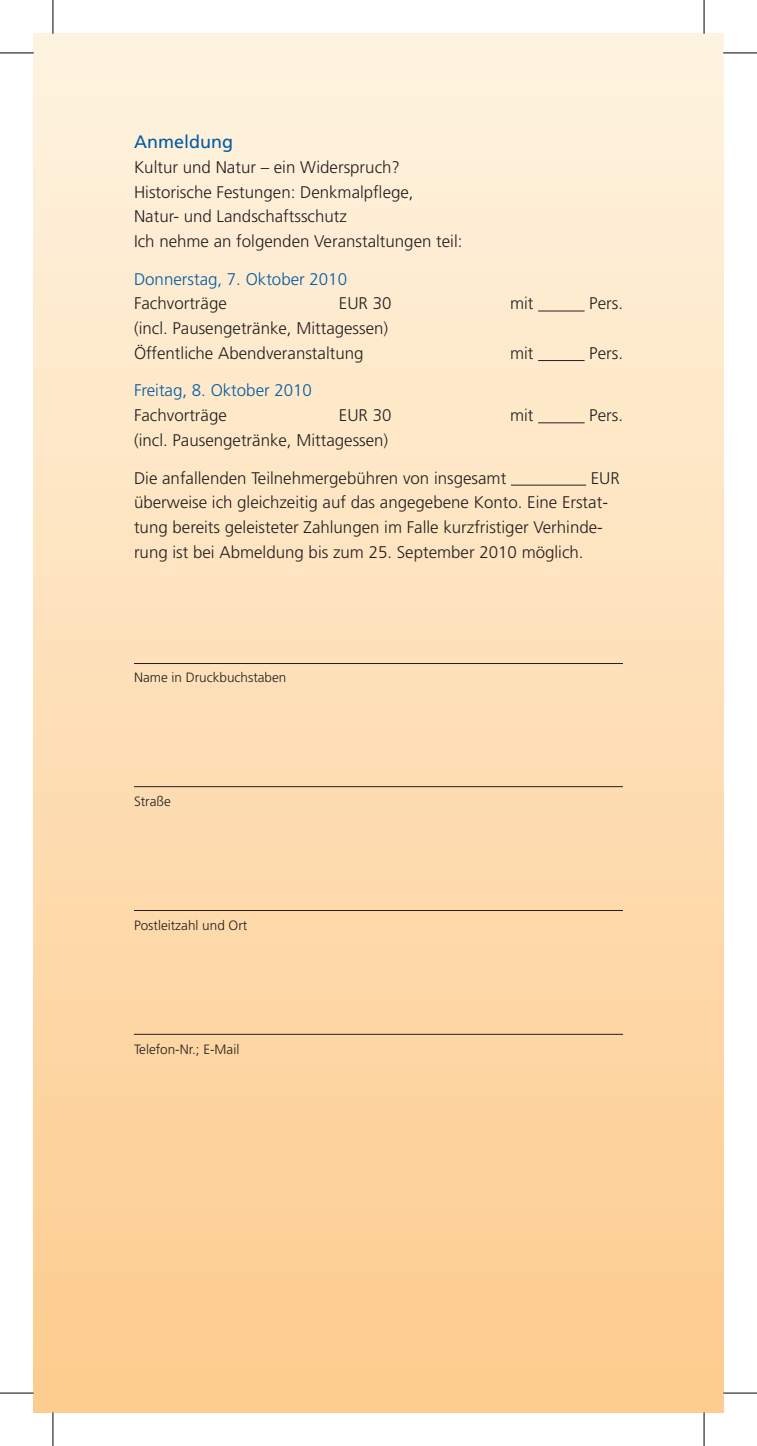
<style>
.page{position:relative;width:757px;height:1446px;background:#fff}
.page>*{position:absolute;margin:0;border:0;box-sizing:border-box;transform-origin:0 0}
.t1{font:18px "Frutiger";color:#015ca3}
.t2{font:300 16.88px/24.8px "Frutiger";color:#231f20}
.t3{font:300 16.88px/24.8px "Frutiger";color:#015ca3}
.t4{font:300 13.5px "Frutiger";color:#231f20}
.s1{color:#231f20}
</style>
<div class="page">
<div style="left:34px;top:34px;width:689px;height:1377px;background:linear-gradient(to bottom,#fef3e0,#fdcb8d)"></div>
<hr style="left:538px;top:310px;width:46px;height:1px;background:#231f20">
<hr style="left:538px;top:360px;width:46px;height:1px;background:#231f20">
<hr style="left:538px;top:422px;width:46px;height:1px;background:#231f20">
<hr style="left:511px;top:484px;width:75px;height:1px;background:#231f20">
<hr style="left:134px;top:663px;width:488px;height:1px;background:#231f20">
<hr style="left:134px;top:786px;width:488px;height:1px;background:#231f20">
<hr style="left:134px;top:910px;width:488px;height:1px;background:#231f20">
<hr style="left:134px;top:1033px;width:488px;height:1px;background:#231f20">
<hr style="left:0;top:53px;width:34px;height:1px;background:#000">
<hr style="left:723px;top:53px;width:33px;height:1px;background:#000">
<hr style="left:0;top:1392px;width:34px;height:1px;background:#000">
<hr style="left:723px;top:1392px;width:33px;height:1px;background:#000">
<hr style="left:53px;top:0;width:1px;height:34px;background:#000">
<hr style="left:53px;top:1411px;width:1px;height:34px;background:#000">
<hr style="left:703px;top:0;width:1px;height:34px;background:#000">
<hr style="left:703px;top:1411px;width:1px;height:34px;background:#000">
<p class="t1" style="left:134px;top:131px;width:100px">Anmeldung</p>
<p class="t2" style="left:134px;top:154px;width:330px">Kultur und Natur – ein Widerspruch?<br>Historische Festungen: Denkmalpflege, Natur- und Landschaftsschutz<br>Ich nehme an folgenden Veranstaltungen teil:</p>
<p class="t3" style="left:134px;top:266px;width:214px">Donnerstag, 7. Oktober 2010<br><span class="s1">Fachvorträge</span></p>
<p class="t2" style="left:339px;top:291px;width:54px">EUR 30</p>
<p class="t2" style="left:510px;top:291px;width:25px">mit</p>
<p class="t2" style="left:589px;top:291px;width:35px">Pers.</p>
<p class="t2" style="left:134px;top:316px;width:256px">(incl. Pausengetränke, Mittagessen)<br>Öffentliche Abendveranstaltung</p>
<p class="t2" style="left:510px;top:340px;width:25px">mit</p>
<p class="t2" style="left:589px;top:340px;width:35px">Pers.</p>
<p class="t3" style="left:134px;top:378px;width:179px">Freitag, 8. Oktober 2010<br><span class="s1">Fachvorträge</span></p>
<p class="t2" style="left:339px;top:403px;width:54px">EUR 30</p>
<p class="t2" style="left:510px;top:403px;width:25px">mit</p>
<p class="t2" style="left:589px;top:403px;width:35px">Pers.</p>
<p class="t2" style="left:134px;top:427px;width:256px">(incl. Pausengetränke, Mittagessen)</p>
<p class="t2" style="left:134px;top:465px;width:373px">Die anfallenden Teilnehmergebühren von insgesamt</p>
<p class="t2" style="left:134px;top:465px;width:487px;text-indent:456px">EUR überweise ich gleichzeitig auf das angegebene Konto. Eine Erstat&shy;tung bereits geleisteter Zahlungen im Falle kurzfristiger Verhinde&shy;rung ist bei Abmeldung bis zum 25. September 2010 möglich.</p>
<p class="t4" style="left:134px;top:670px;width:154px">Name in Druckbuchstaben</p>
<p class="t4" style="left:134px;top:793px;width:38px">Straße</p>
<p class="t4" style="left:134px;top:917px;width:115px">Postleitzahl und Ort</p>
<p class="t4" style="left:134px;top:1041px;width:107px">Telefon-Nr.; E-Mail</p>
</div>
